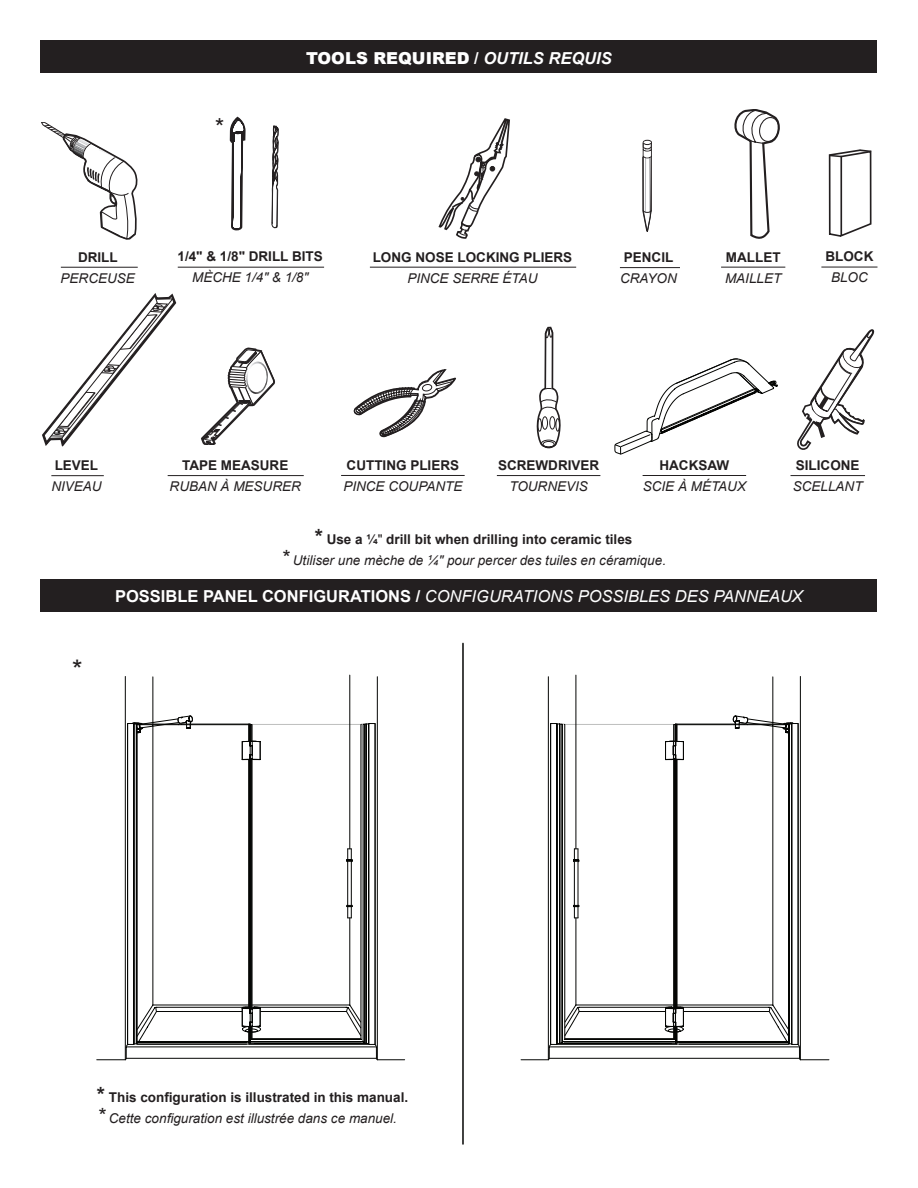
<style>
.page{position:relative;width:918px;height:1188px;background:#fff}
.page>*{position:absolute;margin:0;border:0;box-sizing:border-box;transform-origin:0 0}
.t1{font:italic 27px "Arial";color:#231f20}
.t2{font:19.35px "Swiss 721 BT";color:#231f20}
.t3{font:italic 16.5px "Arial";color:#fff}
.t4{font:700 16.5px "Arial";color:#fff}
.t5{font:900 16.5px "Arial";color:#fff}
.t6{font:italic 13.5px/21px "Arial";color:#231f20;text-align:center}
.t7{font:700 13.5px/21px "Arial";color:#231f20}
.s1{font-weight:700}
.s2{font-weight:700;font-style:italic}
.s3{font-weight:700;font-style:normal}
.s4{font-style:inherit}
.s5{font-weight:700;font-style:normal;font-size:21px}
.s6{font-style:normal}
.s7{font-size:21px}
.s8{font-weight:400;font-style:italic}
.s9{font-weight:400;font-style:italic;font-size:21px}
</style>
<div class="page">
<div style="left:40px;top:40px;width:838px;height:33px;background:#231f20"></div>
<div style="left:40px;top:579px;width:838px;height:32px;background:#231f20"></div>
<hr style="left:462px;top:643px;width:2px;height:501px;background:#040503">
<hr style="left:61px;top:267px;width:77px;height:1px;background:#231f20">
<svg style="left:41px;top:122px;width:97px;height:118px"></svg>
<hr style="left:178px;top:267px;width:146px;height:1px;background:#231f20">
<svg style="left:229px;top:116px;width:50px;height:115px"></svg>
<hr style="left:497px;top:475px;width:103px;height:1px;background:#231f20">
<svg style="left:537px;top:327px;width:23px;height:121px"></svg>
<hr style="left:51px;top:475px;width:53px;height:1px;background:#231f20">
<svg style="left:42px;top:293px;width:135px;height:154px"></svg>
<hr style="left:821px;top:267px;width:56px;height:1px;background:#231f20">
<svg style="left:828px;top:149px;width:44px;height:88px"></svg>
<svg style="left:201px;top:348px;width:74px;height:97px"></svg>
<hr style="left:168px;top:475px;width:136px;height:1px;background:#231f20">
<hr style="left:791px;top:475px;width:74px;height:1px;background:#231f20">
<svg style="left:797px;top:329px;width:78px;height:121px"></svg>
<svg style="left:735px;top:109px;width:45px;height:129px"></svg>
<hr style="left:721px;top:267px;width:64px;height:1px;background:#231f20">
<hr style="left:620px;top:267px;width:60px;height:1px;background:#231f20">
<svg style="left:642px;top:139px;width:10px;height:93px"></svg>
<hr style="left:341px;top:475px;width:124px;height:1px;background:#231f20">
<svg style="left:353px;top:369px;width:103px;height:69px"></svg>
<svg style="left:614px;top:358px;width:164px;height:97px"></svg>
<hr style="left:643px;top:475px;width:103px;height:1px;background:#231f20">
<hr style="left:370px;top:267px;width:206px;height:1px;background:#231f20">
<svg style="left:438px;top:118px;width:72px;height:121px"></svg>
<hr style="left:125px;top:676px;width:1px;height:384px;background:#040503">
<hr style="left:153px;top:677px;width:1px;height:49px;background:#040503">
<hr style="left:350px;top:675px;width:1px;height:174px;background:#040503">
<hr style="left:377px;top:677px;width:1px;height:383px;background:#040503">
<hr style="left:800px;top:676px;width:1px;height:384px;background:#040503">
<hr style="left:773px;top:677px;width:1px;height:49px;background:#040503">
<hr style="left:576px;top:675px;width:1px;height:174px;background:#040503">
<hr style="left:548px;top:677px;width:1px;height:383px;background:#040503">
<svg style="left:96px;top:715px;width:309px;height:345px"></svg>
<svg style="left:520px;top:715px;width:310px;height:345px"></svg>
<h2 class="t2" style="left:215px;top:114px;width:11px">*</h2>
<p class="t5" style="left:306px;top:46px;width:307px">TOOLS REQUIRED <span class="s1">/</span> <span class="s2">OUTILS REQUIS</span></p>
<p class="t7" style="left:78px;top:247px;width:18px">DRILL</p>
<p class="t6" style="left:61px;top:268px;width:11px">PERCEUSE</p>
<p class="t7" style="left:178px;top:247px;width:90px">1/4" &amp; 1/8" DRILL</p>
<p class="t6" style="left:192px;top:246px;width:118px;text-align:left;text-indent:100px"><span class="s3">BITS<br></span>MÈCHE <span class="s4">1/4</span>" &amp; 1/8"</p>
<p class="t7" style="left:373px;top:247px;width:11px">LONG</p>
<p class="t7" style="left:415px;top:247px;width:11px">NOSE</p>
<p class="t7" style="left:458px;top:247px;width:10px">LOC</p>
<p class="t7" style="left:486px;top:247px;width:19px">KING</p>
<p class="t7" style="left:524px;top:247px;width:9px">PLIERS</p>
<p class="t6" style="left:407px;top:268px;width:10px">PINCE</p>
<p class="t6" style="left:452px;top:268px;width:11px">SERRE</p>
<p class="t6" style="left:503px;top:268px;width:19px">ÉTAU</p>
<p class="t7" style="left:624px;top:247px;width:10px">PENCIL</p>
<p class="t6" style="left:620px;top:267px;width:10px">CRA</p>
<p class="t6" style="left:648px;top:267px;width:20px">YON</p>
<p class="t7" style="left:726px;top:247px;width:21px">MALLET</p>
<p class="t6" style="left:725px;top:268px;width:21px">MAILLET</p>
<p class="t7" style="left:825px;top:247px;width:11px">BLOC</p>
<p class="t7" style="left:864px;top:247px;width:11px">K</p>
<p class="t6" style="left:831px;top:267px;width:11px">BLOC</p>
<p class="t7" style="left:55px;top:455px;width:36px">LEVEL</p>
<p class="t6" style="left:51px;top:476px;width:33px">NI VEAU</p>
<p class="t7" style="left:182px;top:455px;width:10px">TAPE</p>
<p class="t7" style="left:221px;top:455px;width:22px">MEASURE</p>
<p class="t6" style="left:170px;top:476px;width:11px">RUBAN</p>
<p class="t6" style="left:221px;top:476px;width:35px">À MESURER</p>
<p class="t7" style="left:347px;top:455px;width:10px">CUTTING</p>
<p class="t7" style="left:410px;top:455px;width:9px">PLIERS</p>
<p class="t6" style="left:343px;top:476px;width:10px">PINCE</p>
<p class="t6" style="left:388px;top:476px;width:11px">COUPANTE</p>
<p class="t7" style="left:498px;top:455px;width:11px">SCRE</p>
<p class="t7" style="left:536px;top:455px;width:55px">WDRIVER</p>
<p class="t6" style="left:509px;top:476px;width:11px">TOURNE</p>
<p class="t6" style="left:566px;top:476px;width:17px">VIS</p>
<p class="t7" style="left:659px;top:455px;width:71px">HAC KSAW</p>
<p class="t6" style="left:643px;top:476px;width:9px">SCIE</p>
<p class="t6" style="left:678px;top:476px;width:43px">À MÉTAUX</p>
<p class="t7" style="left:796px;top:455px;width:9px">SILICONE</p>
<p class="t6" style="left:793px;top:476px;width:10px">SCELLANT</p>
<p class="t6" style="left:281px;top:529px;width:387px"><span class="s5">*</span> <span class="s3">Use a ¼</span><span class="s6">"</span> <span class="s3">drill bit when drilling into ceramic tiles<br></span><span class="s7">*</span> Utiliser une mèche de ¼" pour percer des tuiles en céramique.</p>
<h1 class="t1" style="left:70px;top:652px;width:12px">*</h1>
<p class="t4" style="left:211px;top:585px;width:476px">possible configurations / <span class="s8">configurations possibl</span></p>
<p class="t3" style="left:115px;top:585px;width:689px"><span class="s3">possible panel configurations /</span> configurations possibles des panneaux</p>
<p class="t7" style="left:97px;top:1088px;width:313px"><span class="s7">*</span> This configuration is illustrated in this manual. <span class="s9">*</span> <span class="s8">Cette configuration est illustrée dans ce manuel.</span></p>
</div>
